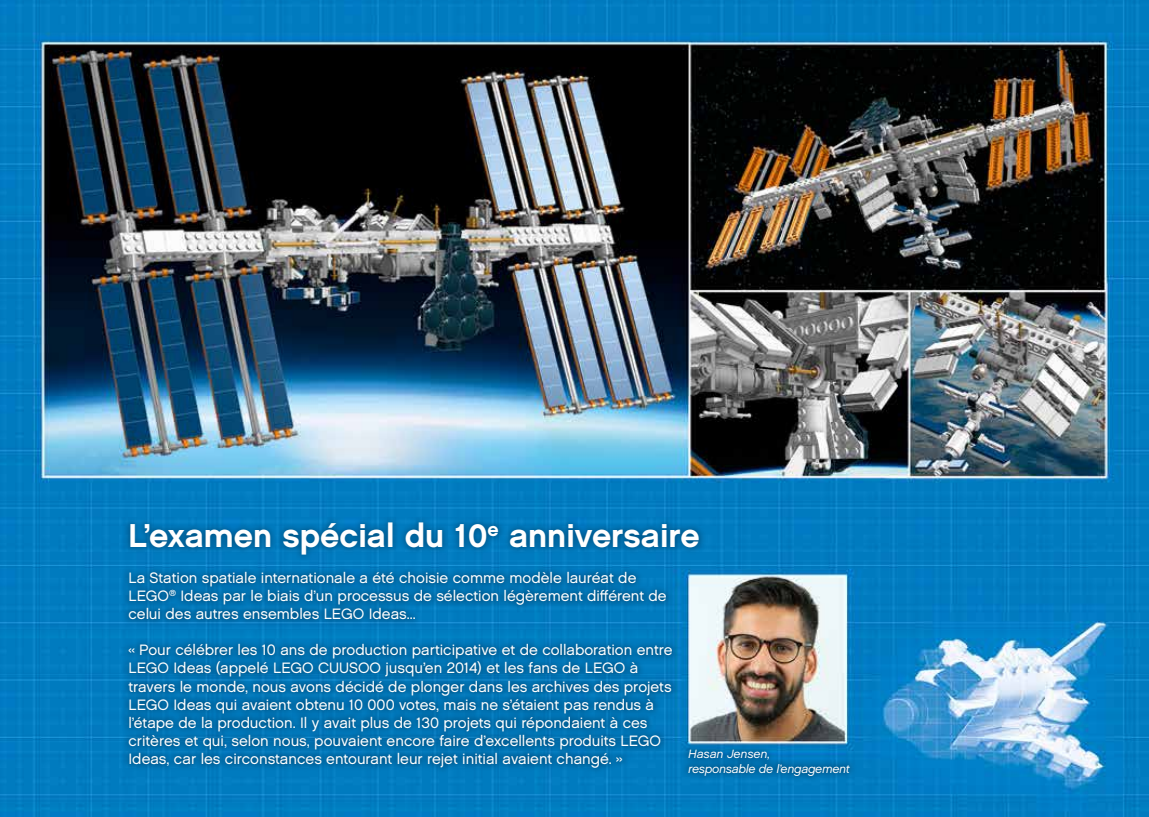
<style>
.page{position:relative;width:1149px;height:817px;background:#fff}
.page>*{position:absolute;margin:0;border:0;box-sizing:border-box;transform-origin:0 0}
.t1{font:700 33px "LEGO Chalet 60";color:#fff}
.t2{font:15px/18px "LEGO Chalet 60";color:#fff}
.t3{font:italic 12px/14.4px "LEGO Chalet 60";letter-spacing:-.01em;color:#fff}
</style>
<div class="page">
<img style="left:0;top:0;width:1148px;height:816px">
<div style="left:121px;top:515px;width:585px;height:259px;background:#004b78;opacity:.75"></div>
<div style="left:681px;top:742px;width:176px;height:41px;background:#004b78;opacity:.75"></div>
<h1 class="t1" style="left:128px;top:515px;width:572px">L’examen spécial du 10<sup>e</sup> anniversaire</h1>
<p class="t2" style="left:128px;top:569px;width:539px">La Station spatiale internationale a été choisie comme modèle lauréat de<br>LEGO<sup>®</sup> Ideas par le biais d’un processus de sélection légèrement différent de celui des autres ensembles LEGO Ideas...</p>
<p class="t2" style="left:128px;top:641px;width:545px">« Pour célébrer les 10 ans de production participative et de collaboration entre LEGO Ideas (appelé LEGO CUUSOO jusqu’en 2014) et les fans de LEGO à travers le monde, nous avons décidé de plonger dans les archives des projets LEGO Ideas qui avaient obtenu 10 000 votes, mais ne s’étaient pas rendus à l’étape de la production. Il y avait plus de 130 projets qui répondaient à ces critères et qui, selon nous, pouvaient encore faire d’excellents produits LEGO Ideas, car les circonstances entourant leur rejet initial avaient changé. »</p>
<p class="t3" style="left:688px;top:746px;width:163px">Hasan Jensen,<br>responsable de l’engagement</p>
</div>
